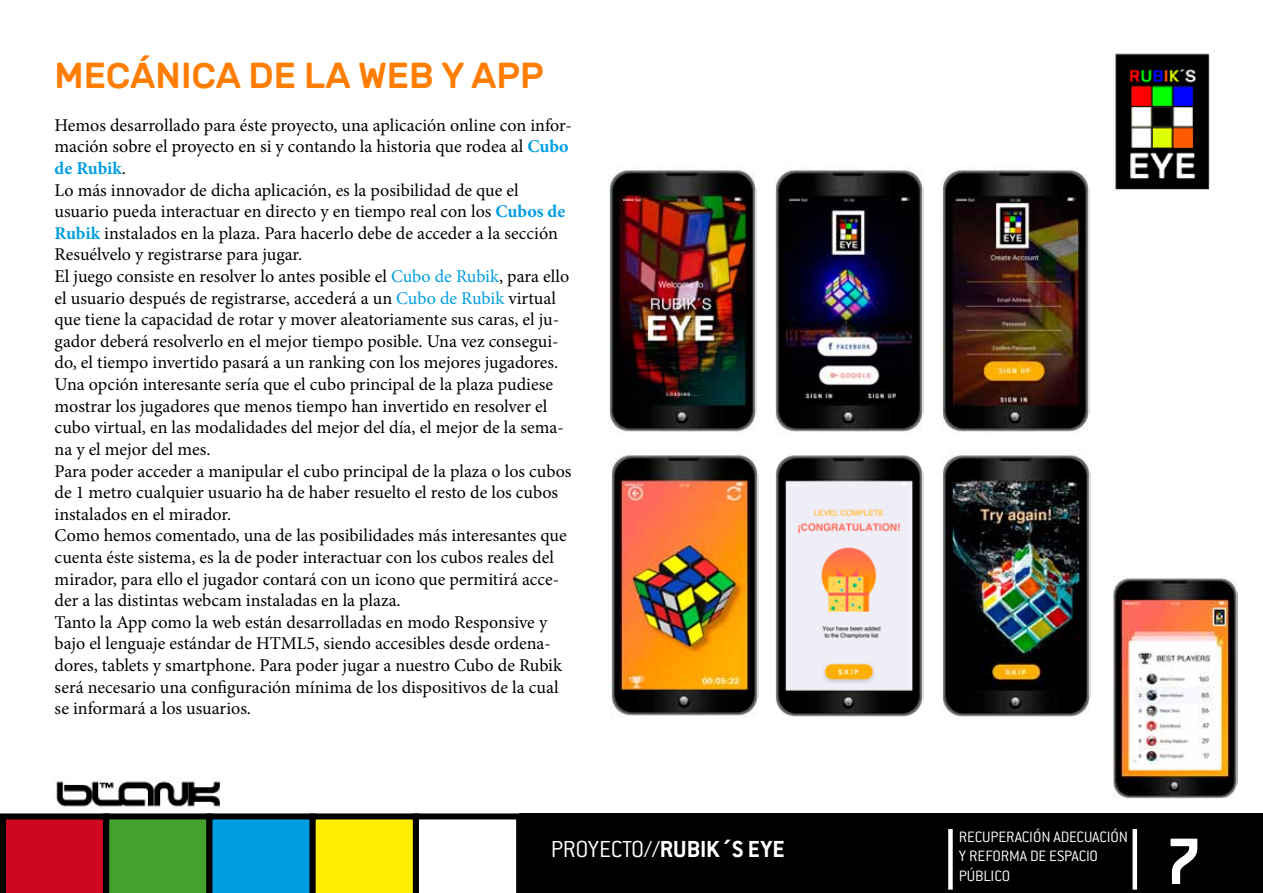
<style>
.page{position:relative;width:1263px;height:893px;background:#fff}
.page>*{position:absolute;margin:0;border:0;box-sizing:border-box;transform-origin:0 0}
.t1{font:700 72px "Conduit ITC";color:#fff}
.t2{font:500 36px "Rubik";color:#ff7d00}
.t3{font:300 25.5px "Conduit ITC";letter-spacing:-.015em;color:#fff}
.t4{font:18px/21.6px "Minion Pro";color:#000}
.t5{font:300 16.5px/19.8px "Conduit ITC";letter-spacing:-.01em;color:#fff}
.s1{font-weight:700;color:#009ee0}
.s2{color:#009ee0}
.s3{font-weight:700}
</style>
<div class="page">
<svg style="left:0;top:813px;width:519px;height:80px"></svg>
<div style="left:519px;top:813px;width:744px;height:80px;background:#000"></div>
<img style="left:44px;top:781px;width:188px;height:48px">
<div style="left:1132px;top:829px;width:5px;height:61px;background:#fff"></div>
<div style="left:948px;top:829px;width:5px;height:61px;background:#fff"></div>
<img style="left:1115px;top:53px;width:95px;height:137px">
<img style="left:608px;top:167px;width:148px;height:266px">
<img style="left:775px;top:167px;width:148px;height:266px">
<img style="left:941px;top:167px;width:149px;height:266px">
<img style="left:610px;top:452px;width:149px;height:265px">
<img style="left:941px;top:450px;width:149px;height:267px">
<img style="left:775px;top:455px;width:148px;height:262px">
<img style="left:1112px;top:576px;width:125px;height:223px">
<h2 class="t2" style="left:55px;top:55px;width:491px">MECÁNICA DE LA WEB Y APP</h2>
<p class="t4" style="left:55px;top:114px;width:519px">Hemos desarrollado para éste proyecto, una aplicación online con infor&shy;mación sobre el proyecto en si y contando la historia que rodea al <span class="s1">Cubo de Rubik</span>.<br>Lo más innovador de dicha aplicación, es la posibilidad de que el usuario pueda interactuar en directo y en tiempo real con los <span class="s1">Cubos de Rubik</span> instalados en la plaza. Para hacerlo debe de acceder a la sección Resuélvelo y registrarse para jugar.<br>El juego consiste en resolver lo antes posible el <span class="s2">Cubo de Rubik</span>, para ello el usuario después de registrarse, accederá a un <span class="s2">Cubo de Rubik</span> virtual que tiene la capacidad de rotar y mover aleatoriamente sus caras, el ju&shy;gador deberá resolverlo en el mejor tiempo posible. Una vez consegui&shy;do, el tiempo invertido pasará a un ranking con los mejores jugadores.<br>Una opción interesante sería que el cubo principal de la plaza pudiese mostrar los jugadores que menos tiempo han invertido en resolver el cubo virtual, en las modalidades del mejor del día, el mejor de la sema&shy;na y el mejor del mes.<br>Para poder acceder a manipular el cubo principal de la plaza o los cubos de 1 metro cualquier usuario ha de haber resuelto el resto de los cubos instalados en el mirador.<br>Como hemos comentado, una de las posibilidades más interesantes que cuenta éste sistema, es la de poder interactuar con los cubos reales del mirador, para ello el jugador contará con un icono que permitirá acce&shy;der a las distintas webcam instaladas en la plaza.<br>Tanto la App como la web están desarrolladas en modo Responsive y bajo el lenguaje estándar de HTML5, siendo accesibles desde ordena&shy;dores, tablets y smartphone. Para poder jugar a nuestro Cubo de Rubik será necesario una configuración mínima de los dispositivos de la cual se informará a los usuarios.</p>
<h3 class="t3" style="left:551px;top:835px;width:235px">PROYECTO//<span class="s3">RUBIK´S EYE</span></h3>
<p class="t5" style="left:959px;top:827px;width:171px">RECUPERACIÓN ADECUACIÓN<br>Y REFORMA DE ESPACIO<br>PÚBLICO</p>
<h1 class="t1" style="left:1165px;top:819px;width:38px">7</h1>
</div>
